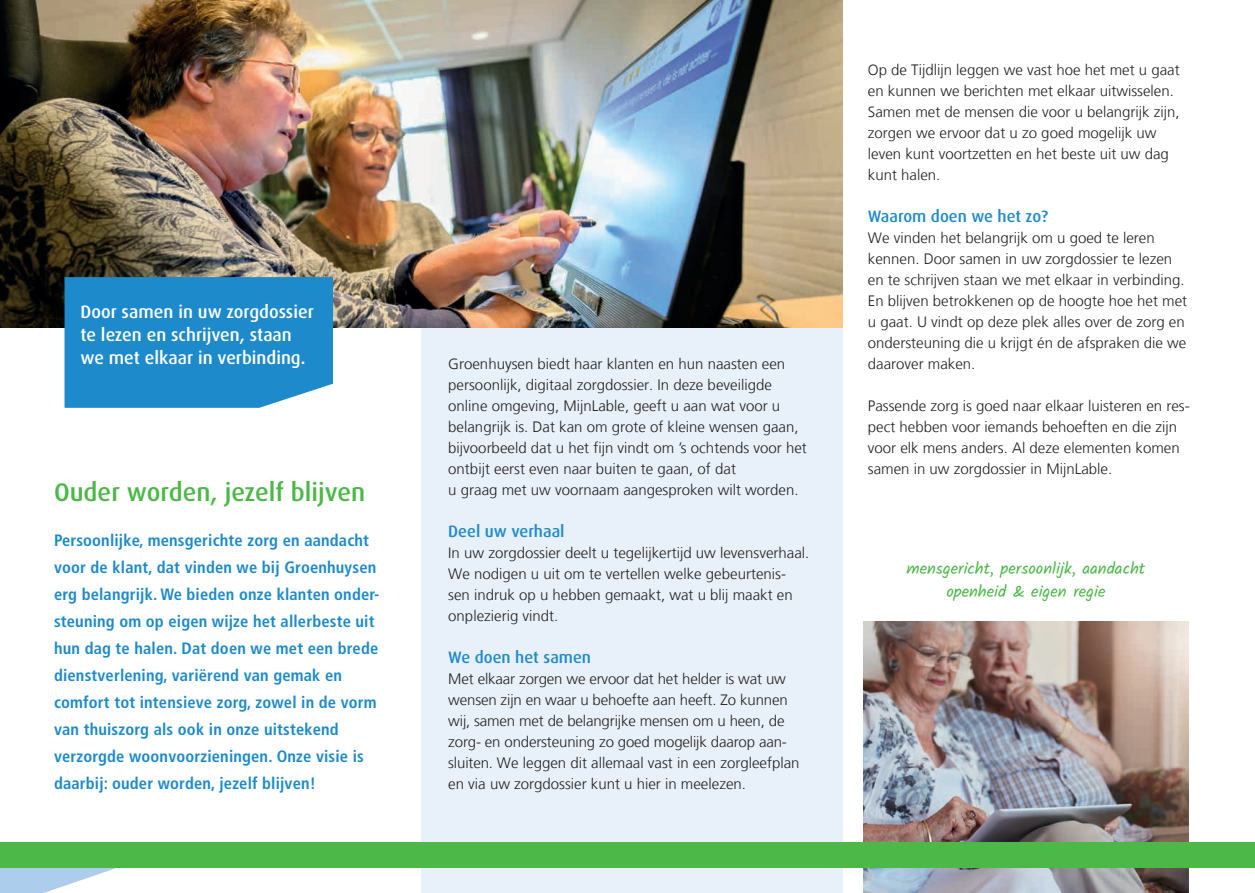
<style>
.page{position:relative;width:1255px;height:893px;background:#fff}
.page>*{position:absolute;margin:0;border:0;box-sizing:border-box;transform-origin:0 0}
.t1{font:500 25.5px "Dax";color:#4cb848}
.t2{font:500 17.85px/23.1px "Dax";color:#fff}
.t3{font:700 condensed 16.5px/27px "Frutiger LT Std";letter-spacing:.01em;color:#1d8acb}
.t4{font:16.5px/22.5px "Kalam";color:#4cb848;text-align:center}
.t5{font:500 16.5px "Dax";color:#1d8acb}
.t6{font:300 15px/21px "Frutiger LT";color:#231f20}
</style>
<div class="page">
<div style="left:421px;top:0;width:421px;height:893px;background:#e8f1f9"></div>
<svg style="left:0;top:867px;width:118px;height:26px"></svg>
<img style="left:0;top:0;width:842px;height:327px">
<div style="left:64px;top:277px;width:269px;height:131px;background:#1d8acb"></div>
<img style="left:863px;top:621px;width:325px;height:272px">
<div style="left:0;top:842px;width:1254px;height:25px;background:#4cb848"></div>
<p class="t2" style="left:80px;top:301px;width:235px">Door samen in uw zorgdossier te lezen en schrijven, staan we met elkaar in verbinding.</p>
<h1 class="t1" style="left:54px;top:478px;width:313px">Ouder worden, jezelf blijven</h1>
<p class="t3" style="left:54px;top:527px;width:327px">Persoonlijke, mensgerichte zorg en aandacht voor de klant, dat vinden we bij Groenhuysen erg belangrijk. We bieden onze klanten onder&shy;steuning om op eigen wijze het allerbeste uit hun dag te halen. Dat doen we met een brede dienstverlening, variërend van gemak en comfort tot intensieve zorg, zowel in de vorm van thuiszorg als ook in onze uitstekend verzorgde woonvoorzieningen. Onze visie is daarbij: ouder worden, jezelf blijven!</p>
<p class="t6" style="left:448px;top:354px;width:360px">Groenhuysen biedt haar klanten en hun naasten een persoonlijk, digitaal zorgdossier. In deze beveiligde online omgeving, MijnLable, geeft u aan wat voor u belangrijk is. Dat kan om grote of kleine wensen gaan, bijvoorbeeld dat u het fijn vindt om ’s ochtends voor het ontbijt eerst even naar buiten te gaan, of dat<br>u graag met uw voornaam aangesproken wilt worden.</p>
<p class="t5" style="left:448px;top:522px;width:118px">Deel uw verhaal</p>
<p class="t6" style="left:448px;top:543px;width:362px">In uw zorgdossier deelt u tegelijkertijd uw levensverhaal.<br>We nodigen u uit om te vertellen welke gebeurtenis&shy;sen indruk op u hebben gemaakt, wat u blij maakt en onplezierig vindt.</p>
<p class="t5" style="left:448px;top:648px;width:144px">We doen het samen</p>
<p class="t6" style="left:448px;top:669px;width:353px">Met elkaar zorgen we ervoor dat het helder is wat uw wensen zijn en waar u behoefte aan heeft. Zo kunnen wij, samen met de belangrijke mensen om u heen, de zorg- en ondersteuning zo goed mogelijk daarop aan&shy;sluiten. We leggen dit allemaal vast in een zorgleefplan en via uw zorgdossier kunt u hier in meelezen.</p>
<p class="t6" style="left:867px;top:60px;width:313px">Op de Tijdlijn leggen we vast hoe het met u gaat en kunnen we berichten met elkaar uitwisselen.<br>Samen met de mensen die voor u belangrijk zijn, zorgen we ervoor dat u zo goed mogelijk uw leven kunt voortzetten en het beste uit uw dag kunt halen.</p>
<p class="t5" style="left:867px;top:207px;width:182px">Waarom doen we het zo?</p>
<p class="t6" style="left:867px;top:228px;width:321px">We vinden het belangrijk om u goed te leren kennen. Door samen in uw zorgdossier te lezen en te schrijven staan we met elkaar in verbinding.<br>En blijven betrokkenen op de hoogte hoe het met u gaat. U vindt op deze plek alles over de zorg en ondersteuning die u krijgt én de afspraken die we daarover maken.</p>
<p class="t6" style="left:867px;top:396px;width:323px">Passende zorg is goed naar elkaar luisteren en res&shy;pect hebben voor iemands behoeften en die zijn voor elk mens anders. Al deze elementen komen samen in uw zorgdossier in MijnLable.</p>
<p class="t4" style="left:906px;top:558px;width:240px">mensgericht, persoonlijk, aandacht openheid &amp; eigen regie</p>
</div>
